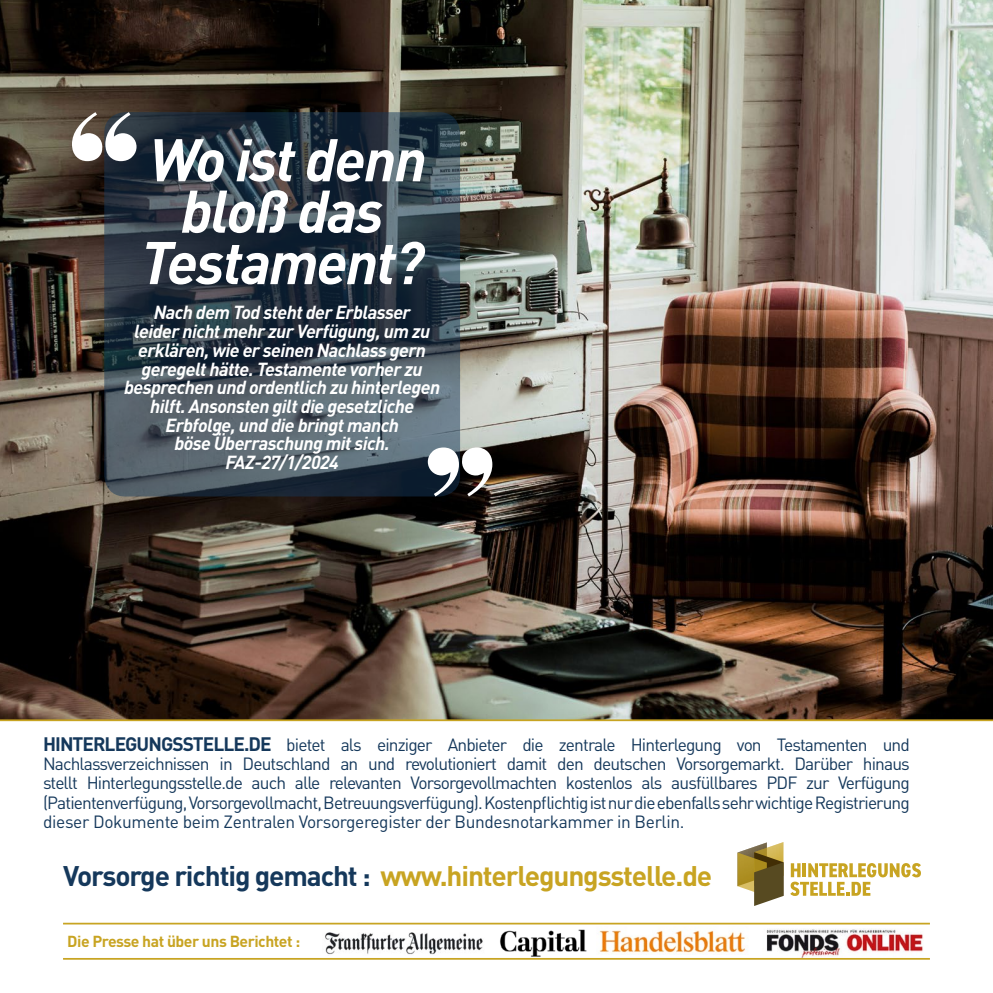
<style>
.page{position:relative;width:993px;height:993px;background:#fff}
.page>*{position:absolute;margin:0;border:0;box-sizing:border-box;transform-origin:0 0}
.t1{font:italic 700 59.15px/51.4px "DIN";letter-spacing:-.03em;color:#fff;text-align:center}
.t2{font:700 28px "DIN";letter-spacing:-.04em;color:#c8a422}
.t3{font:italic 700 18.72px/18.7px "DIN";letter-spacing:-.03em;color:#fff;text-align:center}
.t4{font:17.5px/19.2px "DIN";letter-spacing:-.02em;color:#15385b;text-align:justify}
.t5{font:700 15.75px "DIN";letter-spacing:-.03em;color:#c8a422}
.s1{font-weight:700;font-size:19.25px}
.s2{color:#15385b}
</style>
<div class="page">
<img style="left:0;top:0;width:992px;height:719px">
<svg style="left:737px;top:842px;width:46px;height:63px"></svg>
<svg style="left:790px;top:863px;width:130px;height:32px"></svg>
<svg style="left:104px;top:112px;width:356px;height:384px;background:#35434f"></svg>
<svg style="left:427px;top:447px;width:65px;height:49px"></svg>
<svg style="left:72px;top:112px;width:64px;height:49px"></svg>
<img style="left:599px;top:930px;width:147px;height:24px">
<img style="left:500px;top:929px;width:87px;height:27px">
<img style="left:766px;top:929px;width:157px;height:28px">
<img style="left:325px;top:932px;width:158px;height:22px">
<hr style="left:63px;top:922px;width:866px;height:2px;background:#c8a422">
<hr style="left:63px;top:957px;width:866px;height:2px;background:#c8a422">
<hr style="left:0;top:719px;width:992px;height:2px;background:#c8a422">
<h1 class="t1" style="left:140px;top:132px;width:288px">Wo ist denn bloß das<br>Testament?</h1>
<p class="t3" style="left:124px;top:302px;width:317px">Nach dem Tod steht der Erblasser<br>leider nicht mehr zur Verfügung, um zu erklären, wie er seinen Nachlass gern geregelt hätte. Testamente vorher zu besprechen und ordentlich zu hinterlegen hilft. Ansonsten gilt die gesetzliche Erbfolge, und die bringt manch<br>böse Überraschung mit sich.<br>FAZ-27/1/2024</p>
<p class="t4" style="left:43px;top:734px;width:868px"><span class="s1">HINTERLEGUNGSSTELLE.DE</span> bietet als einziger Anbieter die zentrale Hinterlegung von Testamenten und Nachlassverzeichnissen in Deutschland an und revolutioniert damit den deutschen Vorsorgemarkt. Darüber hinaus stellt Hinterlegungsstelle.de auch alle relevanten Vorsorgevollmachten kostenlos als ausfüllbares PDF zur Verfügung (Patientenverfügung, Vorsorgevollmacht, Betreuungsverfügung). Kostenpflichtig ist nur die ebenfalls sehr wichtige Registrierung dieser Dokumente beim Zentralen Vorsorgeregister der Bundesnotarkammer in Berlin.</p>
<h2 class="t2" style="left:63px;top:857px;width:650px"><span class="s2">Vorsorge richtig gemacht :</span> www.hinterlegungsstelle.de</h2>
<p class="t5" style="left:67px;top:930px;width:234px">Die Presse hat über uns Berichtet :</p>
</div>
